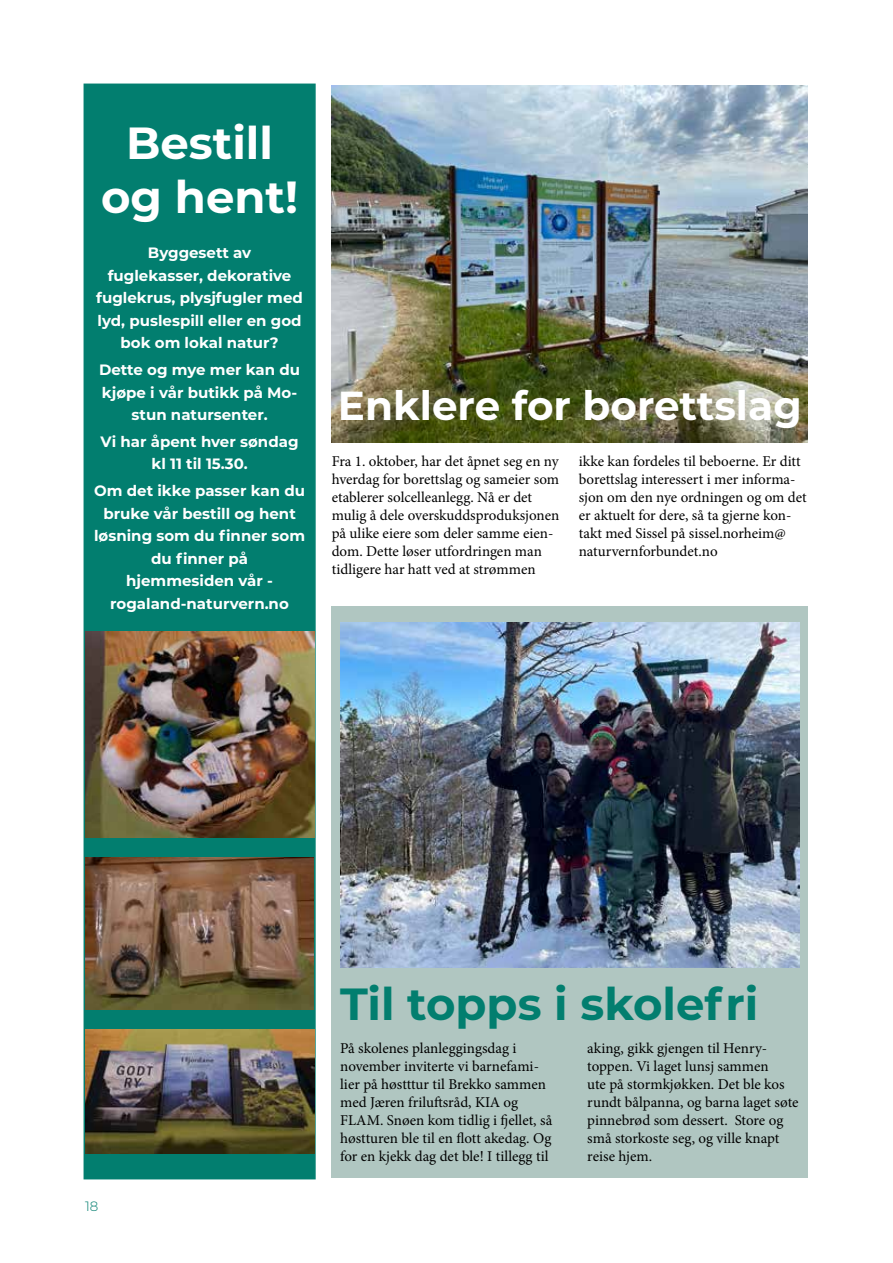
<style>
.page{position:relative;width:893px;height:1263px;background:#fff}
.page>*{position:absolute;margin:0;border:0;box-sizing:border-box;transform-origin:0 0}
.t1{font:700 45px "Montserrat";color:#027e6f}
.t2{font:700 45px/54px "Montserrat";color:#fff;text-align:center}
.t3{font:700 40.5px "Montserrat";color:#fff}
.t4{font:15px/18px "Minion Pro";color:#000}
.t5{font:700 15px/22.5px "Montserrat";color:#fff;text-align:center}
.t6{font:300 13.5px "Montserrat";color:#027e6f}
</style>
<div class="page">
<img style="left:332px;top:85px;width:476px;height:357px">
<div style="left:83px;top:83px;width:233px;height:1097px;background:#027e6f"></div>
<img style="left:85px;top:631px;width:229px;height:207px">
<img style="left:85px;top:857px;width:229px;height:153px">
<img style="left:85px;top:1029px;width:229px;height:124px">
<div style="left:332px;top:606px;width:476px;height:572px;background:#b0c6c1"></div>
<img style="left:340px;top:622px;width:459px;height:345px">
<h1 class="t2" style="left:101px;top:114px;width:199px">Bestill og hent!</h1>
<p class="t5" style="left:96px;top:241px;width:208px">Byggesett av<br>fuglekasser, dekorative fuglekrus, plysjfugler med lyd, puslespill eller en god bok om lokal natur?</p>
<p class="t5" style="left:99px;top:358px;width:203px">Dette og mye mer kan du kjøpe i vår butikk på Mo&shy;stun natursenter.</p>
<p class="t5" style="left:101px;top:430px;width:200px">Vi har åpent hver søndag kl 11 til 15.30.</p>
<p class="t5" style="left:94px;top:479px;width:213px">Om det ikke passer kan du bruke vår bestill og hent løsning som du finner som du finner på<br>hjemmesiden vår - rogaland-naturvern.no</p>
<h2 class="t3" style="left:338px;top:376px;width:465px">Enklere for borettslag</h2>
<p class="t4" style="left:332px;top:452px;width:229px">Fra 1. oktober, har det åpnet seg en ny hverdag for borettslag og sameier som etablerer solcelleanlegg. Nå er det mulig å dele overskuddsproduksjonen på ulike eiere som deler samme eien&shy;dom. Dette løser utfordringen man tidligere har hatt ved at strømmen</p>
<p class="t4" style="left:579px;top:452px;width:229px">ikke kan fordeles til beboerne. Er ditt borettslag interessert i mer informa&shy;sjon om den nye ordningen og om det er aktuelt for dere, så ta gjerne kon&shy;takt med Sissel på sissel.norheim@ naturvernforbundet.no</p>
<p class="t6" style="left:85px;top:1197px;width:15px">18</p>
<h1 class="t1" style="left:340px;top:971px;width:420px">Til topps i skolefri</h1>
<p class="t4" style="left:340px;top:1039px;width:214px">På skolenes planleggingsdag i november inviterte vi barnefami&shy;lier på høstttur til Brekko sammen med Jæren friluftsråd, KIA og FLAM. Snøen kom tidlig i fjellet, så høstturen ble til en flott akedag. Og for en kjekk dag det ble! I tillegg til</p>
<p class="t4" style="left:587px;top:1039px;width:213px">aking, gikk gjengen til Henry&shy;toppen. Vi laget lunsj sammen<br>ute på stormkjøkken. Det ble kos rundt bålpanna, og barna laget søte pinnebrød som dessert. Store og små storkoste seg, og ville knapt reise hjem.</p>
</div>
